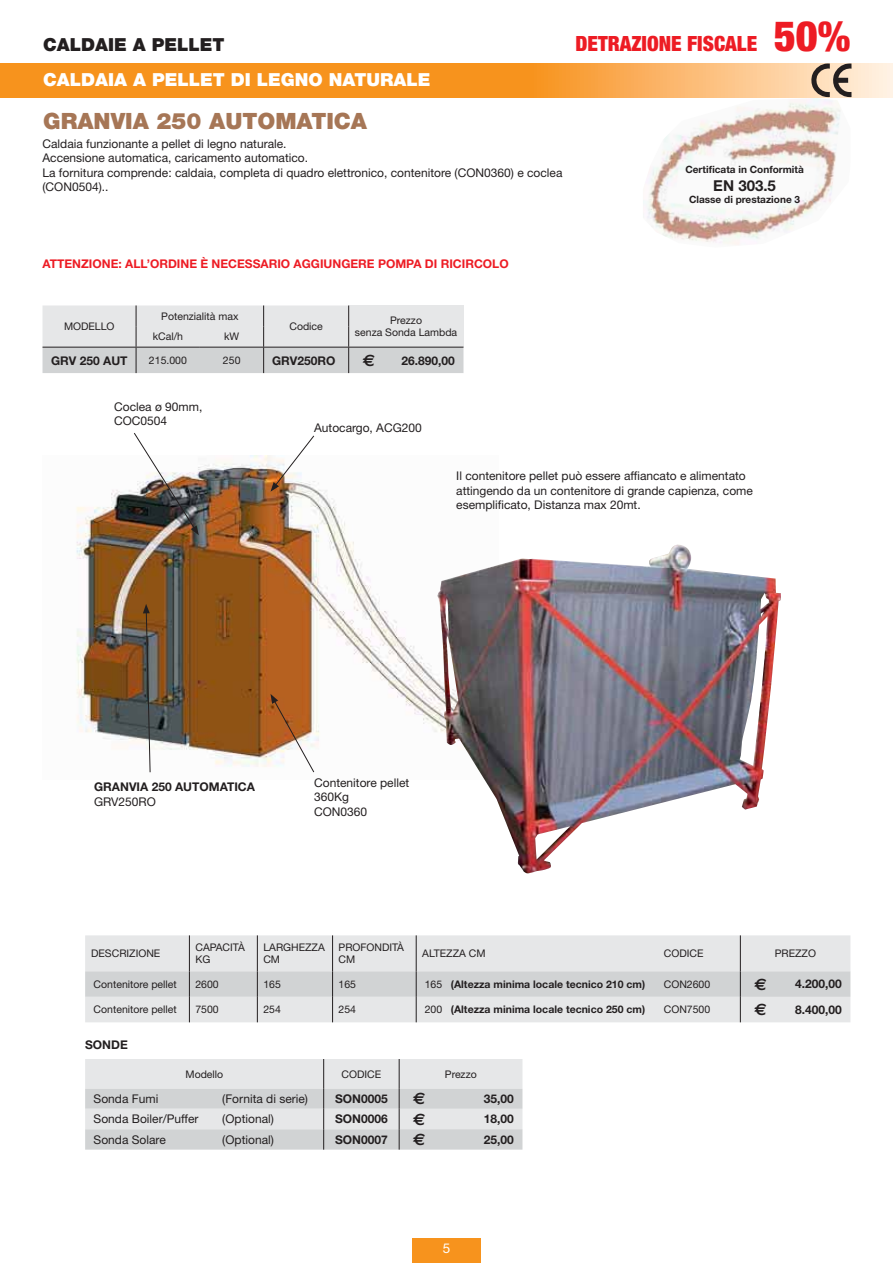
<style>
.page{position:relative;width:893px;height:1263px;background:#fff}
.page>*{position:absolute;margin:0;border:0;box-sizing:border-box;transform-origin:0 0}
.t1{font:900 22.5px "Helvetica Neue LT Std";color:#a67656}
.t2{font:900 condensed 21px "Helvetica Neue LT Std";color:#ed1c24}
.t3{font:900 18px "Helvetica Neue LT Std";color:#fff}
.t4{font:900 18px "Helvetica Neue LT Std";color:#231f20}
.t5{font:700 16.5px "Euro Sans";color:#231f20}
.t6{font:700 15px "Helvetica Neue LT Std";color:#231f20}
.t7{font:13.5px "Helvetica Neue LT Std";color:#fff}
.t8{font:12px/14.4px "Helvetica Neue LT Std";color:#231f20}
.t9{font:700 12px "Helvetica Neue LT Std";color:#231f20}
.t10{font:700 12px "Helvetica Neue LT Std";color:#ed1c24}
.t11{font:10.5px/12.6px "Helvetica Neue LT Std";color:#231f20}
.t12{font:700 10.5px "Helvetica Neue LT Std";color:#231f20}
.t13{font:700 10.05px "Helvetica Neue LT Std";color:#231f20}
.s1{font-size:42px}
.s2{font-weight:400}
</style>
<div class="page">
<div style="left:412px;top:1238px;width:68px;height:25px;background:#f7931d"></div>
<svg style="left:0;top:63px;width:893px;height:34px;background:#f8a33f"></svg>
<svg style="left:811px;top:63px;width:40px;height:35px"></svg>
<img style="left:643px;top:98px;width:198px;height:147px">
<svg style="left:85px;top:1059px;width:437px;height:90px;background:#dcddde"></svg>
<svg style="left:43px;top:305px;width:420px;height:68px;background:#dbdcdd"></svg>
<img style="left:76px;top:456px;width:361px;height:311px">
<div style="left:85px;top:935px;width:765px;height:36px;background:#e6e7e8"></div>
<hr style="left:332px;top:935px;width:1px;height:36px;background:#231f20">
<hr style="left:416px;top:935px;width:1px;height:36px;background:#231f20">
<hr style="left:189px;top:935px;width:1px;height:36px;background:#231f20">
<hr style="left:257px;top:935px;width:1px;height:36px;background:#231f20">
<hr style="left:740px;top:935px;width:1px;height:36px;background:#231f20">
<svg style="left:85px;top:971px;width:765px;height:51px;background:#dbdcdd"></svg>
<img style="left:437px;top:545px;width:344px;height:329px">
<svg style="left:270px;top:435px;width:45px;height:57px"></svg>
<svg style="left:270px;top:694px;width:45px;height:79px"></svg>
<svg style="left:143px;top:604px;width:8px;height:169px"></svg>
<img style="left:133px;top:433px;width:66px;height:102px">
<h3 class="t4" style="left:43px;top:34px;width:183px">CALDAIE A PELLET</h3>
<h3 class="t3" style="left:43px;top:70px;width:389px">CALDAIA A PELLET DI LEGNO NATURALE</h3>
<h1 class="t1" style="left:43px;top:108px;width:325px">GRANVIA 250 AUTOMATICA</h1>
<p class="t8" style="left:43px;top:138px;width:521px">Caldaia funzionante a pellet di legno naturale.<br>Accensione automatica, caricamento automatico.<br>La fornitura comprende: caldaia, completa di quadro elettronico, contenitore (CON0360) e coclea (CON0504)..</p>
<h2 class="t2" style="left:575px;top:32px;width:276px">DETRAZIONE FISCALE <span class="s1">50%</span></h2>
<p class="t13" style="left:685px;top:166px;width:120px">Certificata in Conformità</p>
<p class="t6" style="left:713px;top:180px;width:64px">EN 303.5</p>
<p class="t13" style="left:689px;top:196px;width:113px">Classe di prestazione 3</p>
<p class="t10" style="left:43px;top:259px;width:468px">ATTENZIONE: ALL’ORDINE È NECESSARIO AGGIUNGERE POMPA DI RICIRCOLO</p>
<p class="t11" style="left:64px;top:321px;width:52px">MODELLO</p>
<p class="t11" style="left:161px;top:311px;width:79px">Potenzialità max</p>
<p class="t11" style="left:153px;top:332px;width:32px">kCal/h</p>
<p class="t11" style="left:224px;top:332px;width:17px">kW</p>
<p class="t11" style="left:289px;top:321px;width:35px">Codice</p>
<p class="t11" style="left:355px;top:315px;width:104px;text-align:center">Prezzo<br>senza Sonda Lambda</p>
<p class="t9" style="left:51px;top:356px;width:78px">GRV 250 AUT</p>
<p class="t11" style="left:149px;top:355px;width:39px">215.000</p>
<p class="t11" style="left:223px;top:355px;width:19px">250</p>
<p class="t9" style="left:272px;top:356px;width:65px">GRV250RO</p>
<h3 class="t5" style="left:363px;top:351px;width:14px">€</h3>
<p class="t9" style="left:402px;top:356px;width:55px">26.890,00</p>
<p class="t8" style="left:114px;top:401px;width:90px">Coclea ø 90mm,<br>COC0504</p>
<p class="t8" style="left:314px;top:422px;width:109px">Autocargo, ACG200</p>
<p class="t8" style="left:456px;top:470px;width:298px">Il contenitore pellet può essere affiancato e alimentato attingendo da un contenitore di grande capienza, come esemplificato, Distanza max 20mt.</p>
<p class="t9" style="left:94px;top:783px;width:162px">GRANVIA 250 AUTOMATICA</p>
<p class="t8" style="left:94px;top:796px;width:63px">GRV250RO</p>
<p class="t8" style="left:314px;top:777px;width:97px">Contenitore pellet<br>360Kg<br>CON0360</p>
<p class="t11" style="left:91px;top:948px;width:71px">DESCRIZIONE</p>
<p class="t11" style="left:195px;top:942px;width:51px">CAPACITÀ<br>KG</p>
<p class="t11" style="left:263px;top:942px;width:63px">LARGHEZZA<br>CM</p>
<p class="t11" style="left:339px;top:942px;width:67px">PROFONDITÀ<br>CM</p>
<p class="t11" style="left:422px;top:948px;width:65px">ALTEZZA CM</p>
<p class="t11" style="left:664px;top:948px;width:41px">CODICE</p>
<p class="t11" style="left:775px;top:948px;width:43px">PREZZO</p>
<p class="t11" style="left:94px;top:979px;width:85px">Contenitore pellet</p>
<p class="t11" style="left:195px;top:979px;width:25px">2600</p>
<p class="t11" style="left:263px;top:979px;width:19px">165</p>
<p class="t11" style="left:339px;top:979px;width:19px">165</p>
<p class="t12" style="left:425px;top:980px;width:222px"><span class="s2">165</span> (Altezza minima locale tecnico 210 cm)</p>
<p class="t11" style="left:664px;top:979px;width:48px">CON2600</p>
<h3 class="t5" style="left:754px;top:974px;width:14px">€</h3>
<p class="t9" style="left:795px;top:980px;width:48px">4.200,00</p>
<p class="t11" style="left:94px;top:1004px;width:85px">Contenitore pellet</p>
<p class="t11" style="left:195px;top:1004px;width:25px">7500</p>
<p class="t11" style="left:263px;top:1004px;width:19px">254</p>
<p class="t11" style="left:339px;top:1004px;width:19px">254</p>
<p class="t12" style="left:425px;top:1006px;width:222px"><span class="s2">200</span> (Altezza minima locale tecnico 250 cm)</p>
<p class="t11" style="left:664px;top:1004px;width:48px">CON7500</p>
<h3 class="t5" style="left:754px;top:1000px;width:14px">€</h3>
<p class="t9" style="left:795px;top:1005px;width:48px">8.400,00</p>
<p class="t9" style="left:85px;top:1040px;width:44px">SONDE</p>
<p class="t11" style="left:186px;top:1069px;width:39px">Modello</p>
<p class="t11" style="left:342px;top:1069px;width:41px">CODICE</p>
<p class="t11" style="left:445px;top:1069px;width:33px">Prezzo</p>
<p class="t8" style="left:94px;top:1093px;width:66px">Sonda Fumi</p>
<p class="t8" style="left:222px;top:1093px;width:87px">(Fornita di serie)</p>
<p class="t9" style="left:335px;top:1094px;width:54px">SON0005</p>
<h3 class="t5" style="left:413px;top:1089px;width:14px">€</h3>
<p class="t9" style="left:484px;top:1094px;width:32px">35,00</p>
<p class="t8" style="left:94px;top:1113px;width:106px">Sonda Boiler/Puffer</p>
<p class="t8" style="left:222px;top:1113px;width:53px">(Optional)</p>
<p class="t9" style="left:335px;top:1115px;width:54px">SON0006</p>
<h3 class="t5" style="left:413px;top:1109px;width:14px">€</h3>
<p class="t9" style="left:484px;top:1115px;width:32px">18,00</p>
<p class="t8" style="left:94px;top:1134px;width:74px">Sonda Solare</p>
<p class="t8" style="left:222px;top:1134px;width:53px">(Optional)</p>
<p class="t9" style="left:335px;top:1135px;width:54px">SON0007</p>
<h3 class="t5" style="left:413px;top:1130px;width:14px">€</h3>
<p class="t9" style="left:484px;top:1135px;width:32px">25,00</p>
<p class="t7" style="left:443px;top:1243px;width:9px">5</p>
</div>
